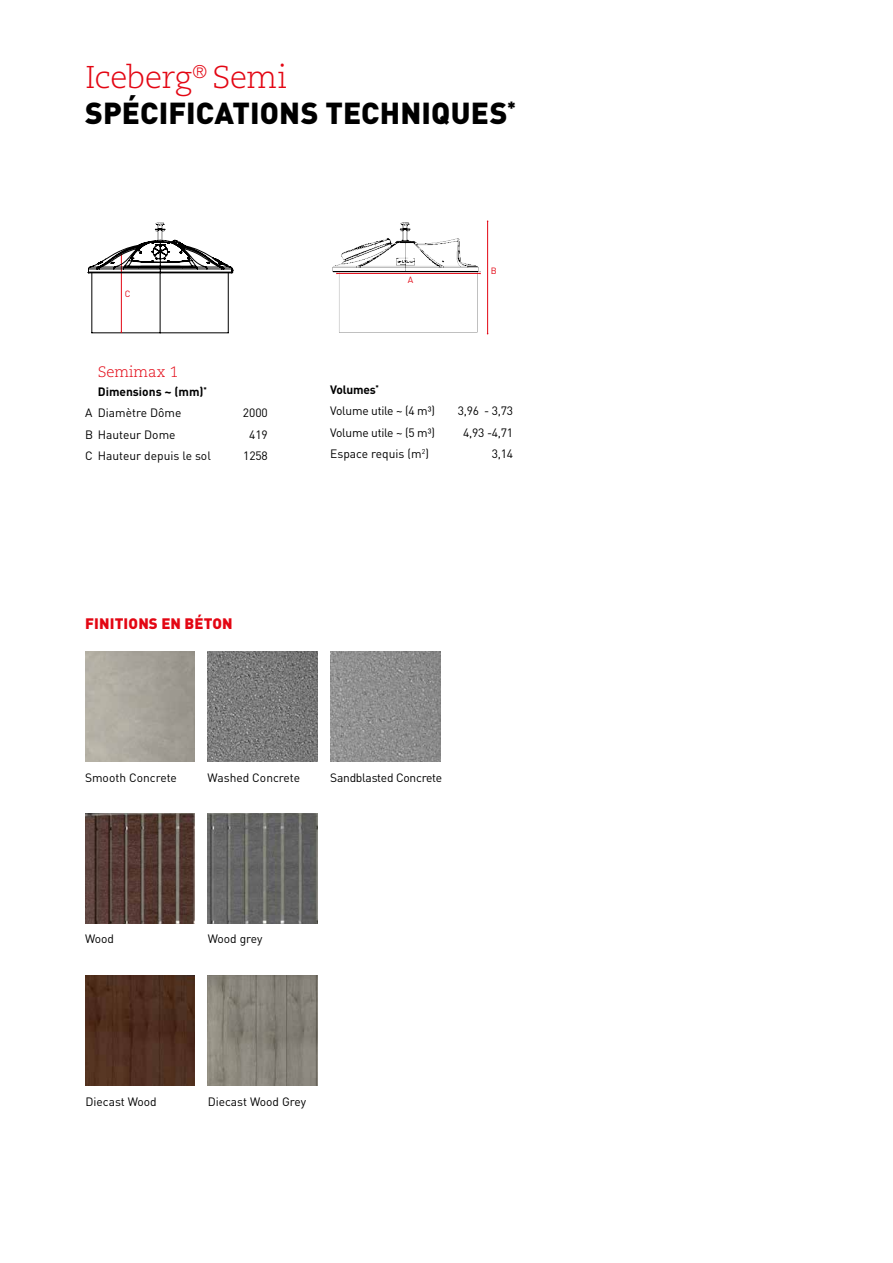
<style>
.page{position:relative;width:893px;height:1263px;background:#fff}
.page>*{position:absolute;margin:0;border:0;box-sizing:border-box;transform-origin:0 0}
.t1{font:300 31.5px "Caecilia LT Pro 45";letter-spacing:-.01em;color:#e30613}
.t2{font:900 30px "DIN Pro";letter-spacing:.005em;color:#000}
.t3{font:900 15px "DIN Pro";letter-spacing:.01em;color:#e30613}
.t4{font:300 15px "Caecilia LT Pro 45";color:#e30613}
.t5{font:12px "DIN Pro";color:#000}
.t6{font:12px/21.3px "DIN Pro";letter-spacing:-.02em;color:#000}
.t7{font:700 12px/21.3px "DIN Pro";color:#000}
.t8{font:9px "DIN Pro";color:#e30613}
.s1{font-weight:400}
.s2{font-weight:700}
</style>
<div class="page">
<img style="left:339px;top:287px;width:150px;height:48px">
<hr style="left:487px;top:221px;width:1px;height:113px;background:#e30613">
<img style="left:332px;top:220px;width:157px;height:67px">
<svg style="left:87px;top:239px;width:146px;height:95px"></svg>
<img style="left:153px;top:222px;width:15px;height:20px">
<img style="left:208px;top:652px;width:109px;height:109px">
<img style="left:330px;top:652px;width:110px;height:109px">
<img style="left:85px;top:813px;width:110px;height:110px">
<img style="left:208px;top:813px;width:109px;height:110px">
<img style="left:85px;top:976px;width:110px;height:110px">
<img style="left:208px;top:976px;width:109px;height:110px">
<h1 class="t1" style="left:85px;top:57px;width:204px">Iceberg<sup>®</sup> Semi</h1>
<h2 class="t2" style="left:85px;top:93px;width:432px">SPÉCIFICATIONS TECHNIQUES<sup>*</sup></h2>
<p class="t8" style="left:125px;top:288px;width:7px">C</p>
<p class="t4" style="left:98px;top:362px;width:82px">Semimax 1</p>
<p class="t7" style="left:85px;top:381px;width:124px;text-indent:13px">Dimensions ~ (mm)<sup>*<br></sup><span class="s1">A Diamètre Dôme</span></p>
<p class="t5" style="left:243px;top:405px;width:27px">2000</p>
<p class="t5" style="left:85px;top:426px;width:92px">B Hauteur Dome</p>
<p class="t5" style="left:249px;top:426px;width:20px">419</p>
<p class="t5" style="left:85px;top:447px;width:127px">C Hauteur depuis le sol</p>
<p class="t5" style="left:243px;top:447px;width:26px">1258</p>
<p class="t3" style="left:85px;top:613px;width:149px">FINITIONS EN BÉTON</p>
<p class="t8" style="left:408px;top:274px;width:7px">A</p>
<p class="t8" style="left:491px;top:264px;width:8px">B</p>
<p class="t6" style="left:330px;top:378px;width:106px"><span class="s2">Volumes</span><sup>*<br></sup>Volume utile ~ (4 m³)</p>
<p class="t5" style="left:458px;top:403px;width:57px">3,96 - 3,73</p>
<p class="t6" style="left:330px;top:421px;width:106px">Volume utile ~ (5 m³)</p>
<p class="t5" style="left:463px;top:424px;width:51px">4,93 -4,71</p>
<p class="t5" style="left:330px;top:445px;width:100px">Espace requis (m<sup>2</sup>)</p>
<p class="t5" style="left:492px;top:445px;width:23px">3,14</p>
<p class="t5" style="left:85px;top:769px;width:93px">Smooth Concrete</p>
<p class="t5" style="left:208px;top:769px;width:94px">Washed Concrete</p>
<p class="t6" style="left:330px;top:766px;width:113px">Sandblasted Concrete</p>
<p class="t5" style="left:85px;top:931px;width:31px">Wood</p>
<p class="t5" style="left:208px;top:931px;width:56px">Wood grey</p>
<p class="t5" style="left:85px;top:1093px;width:73px">Diecast Wood</p>
<p class="t5" style="left:208px;top:1093px;width:100px">Diecast Wood Grey</p>
</div>
